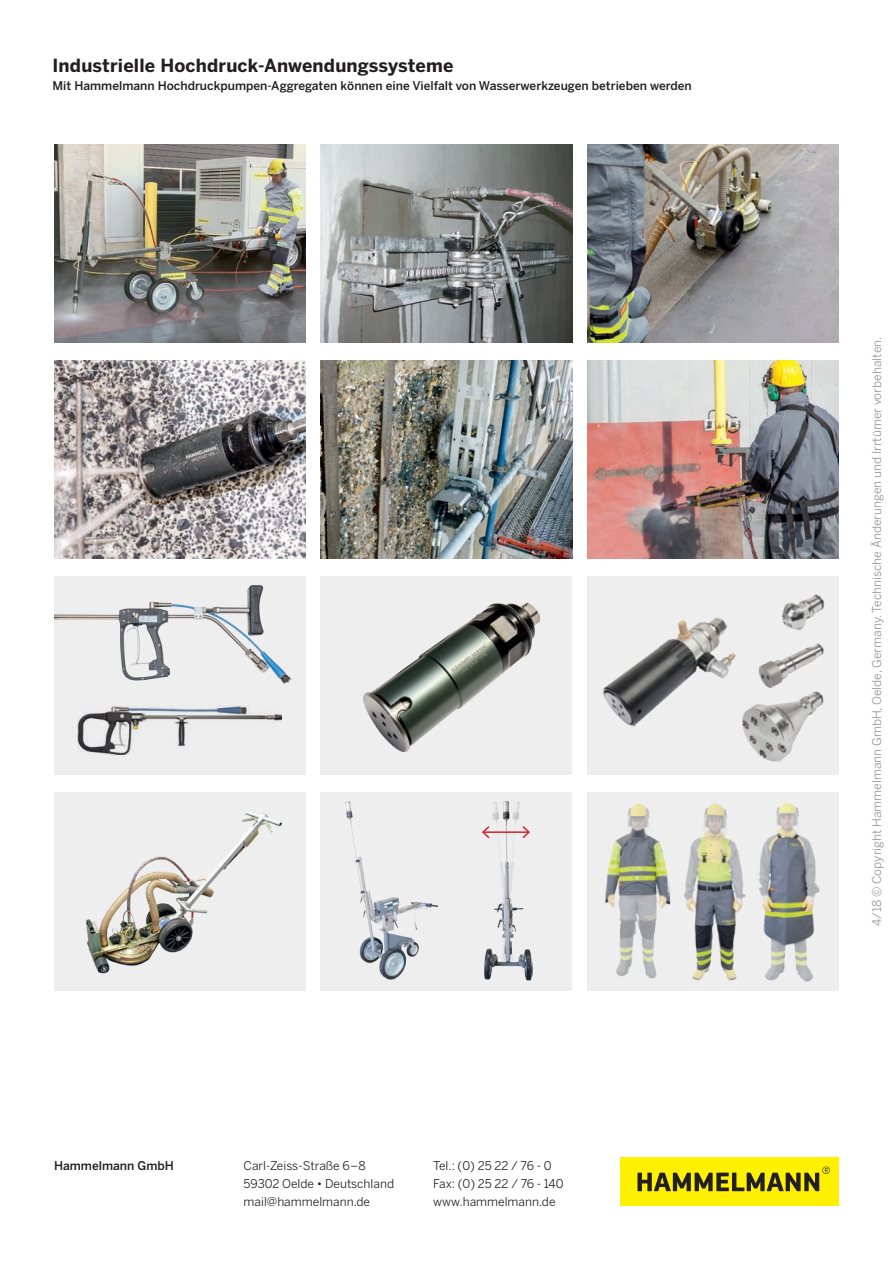
<style>
.page{position:relative;width:893px;height:1263px;background:#fff}
.page>*{position:absolute;margin:0;border:0;box-sizing:border-box;transform-origin:0 0}
.Überschrift{font:700 18px "Benton Sans";letter-spacing:.01em;color:#231f20}
.Bodytext{font:12px/18px "Benton Sans";color:#231f20}
.Bodytext_9_P{font:500 12px "Benton Sans";color:#231f20}
.Bodytext-2{font:12px "Benton Sans";color:#939598}
.Bodytext-3{font:500 12px "Benton Sans";color:#231f20}
</style>
<div class="page">
<div style="left:321px;top:792px;width:251px;height:198px;background:#eeeeef"></div>
<img style="left:587px;top:360px;width:252px;height:198px">
<img style="left:54px;top:360px;width:251px;height:198px">
<img style="left:54px;top:144px;width:251px;height:198px">
<div style="left:54px;top:792px;width:251px;height:198px;background:#eeeeef"></div>
<img style="left:86px;top:811px;width:196px;height:163px">
<img style="left:321px;top:144px;width:251px;height:198px">
<img style="left:587px;top:144px;width:252px;height:198px">
<div style="left:587px;top:792px;width:252px;height:198px;background:#eeeeef"></div>
<img style="left:758px;top:802px;width:62px;height:180px">
<img style="left:684px;top:803px;width:62px;height:178px">
<img style="left:605px;top:803px;width:66px;height:175px">
<div style="left:587px;top:576px;width:252px;height:198px;background:#eeeeef"></div>
<img style="left:603px;top:618px;width:134px;height:109px">
<img style="left:782px;top:594px;width:43px;height:36px">
<img style="left:742px;top:691px;width:82px;height:71px">
<img style="left:758px;top:643px;width:66px;height:45px">
<img style="left:345px;top:801px;width:93px;height:179px">
<img style="left:484px;top:801px;width:49px;height:179px">
<hr style="left:483px;top:831px;width:46px;height:2px;background:#d1232a">
<svg style="left:482px;top:824px;width:9px;height:16px"></svg>
<svg style="left:521px;top:824px;width:10px;height:16px"></svg>
<img style="left:321px;top:360px;width:251px;height:198px">
<div style="left:54px;top:576px;width:251px;height:198px;background:#eeeeef"></div>
<img style="left:54px;top:585px;width:238px;height:99px">
<img style="left:78px;top:706px;width:204px;height:48px">
<div style="left:321px;top:576px;width:251px;height:198px;background:#eeeeef"></div>
<img style="left:364px;top:603px;width:175px;height:148px">
<div style="left:620px;top:1157px;width:219px;height:49px;background:#fff101"></div>
<svg style="left:637px;top:1166px;width:193px;height:25px"></svg>
<p class="Überschrift" style="left:52px;top:55px;width:402px">Industrielle Hochdruck-Anwendungssysteme</p>
<p class="Bodytext_9_P" style="left:52px;top:79px;width:641px">Mit Hammelmann Hochdruckpumpen-Aggregaten können eine Vielfalt von Wasserwerkzeugen betrieben werden</p>
<p class="Bodytext-3" style="left:54px;top:1159px;width:121px">Hammelmann GmbH</p>
<p class="Bodytext" style="left:244px;top:1157px;width:124px">Carl-Zeiss-Straße 6–8</p>
<p class="Bodytext" style="left:244px;top:1175px;width:152px">59302 Oelde • Deutschland</p>
<p class="Bodytext" style="left:244px;top:1193px;width:128px">mail@hammelmann.de</p>
<p class="Bodytext" style="left:433px;top:1157px;width:120px">Tel.: (0) 25 22 / 76 - 0</p>
<p class="Bodytext" style="left:433px;top:1175px;width:132px">Fax: (0) 25 22 / 76 - 140 www.hammelmann.de</p>
<p class="Bodytext-2" style="left:870px;top:926px;width:591px;rotate:-90deg">4/18 © Copyright Hammelmann GmbH, Oelde, Germany. Technische Änderungen und Irrtümer vorbehalten.</p>
</div>
